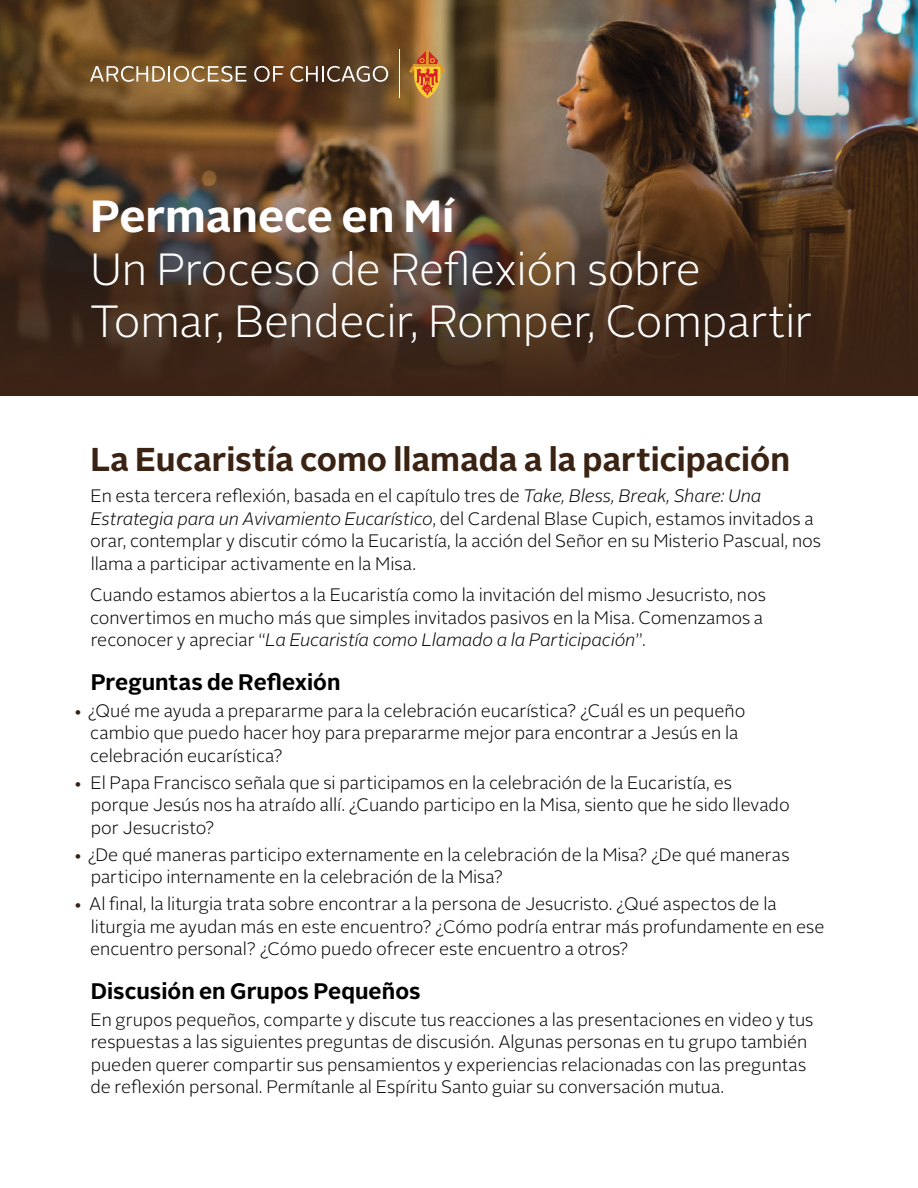
<style>
.page{position:relative;width:918px;height:1188px;background:#fff}
.page>*{position:absolute;margin:0;border:0;box-sizing:border-box;transform-origin:0 0}
.t1{font:300 45px/52.5px "Alright Sans";letter-spacing:-.01em;color:#fff}
.t2{font:700 45px "Alright Sans";letter-spacing:-.005em;color:#fff}
.t3{font:700 33px "Alright Sans";color:#3b2313}
.t4{font:700 22.5px "Alright Sans";color:#000}
.t5{font:300 18px/22.5px "Alright Sans";color:#000}
.s1{font-style:italic}
.s2{color:#3b2313}
</style>
<div class="page">
<img style="left:0;top:0;width:918px;height:396px">
<hr style="left:400px;top:50px;width:1px;height:48px;background:#fff">
<svg style="left:90px;top:66px;width:156px;height:16px;background:#a58a69"></svg>
<svg style="left:254px;top:66px;width:29px;height:16px"></svg>
<svg style="left:290px;top:66px;width:98px;height:16px;background:#836e5c"></svg>
<svg style="left:409px;top:50px;width:36px;height:48px;background:#ca803c"></svg>
<h1 class="t2" style="left:90px;top:185px;width:366px">Permanece en Mí</h1>
<h1 class="t1" style="left:90px;top:244px;width:724px">Un Proceso de Reflexión sobre<br>Tomar, Bendecir, Romper, Compartir</h1>
<h2 class="t3" style="left:90px;top:436px;width:701px">La Eucaristía como llamada a la participación</h2>
<p class="t5" style="left:90px;top:485px;width:732px">En esta tercera reflexión, basada en el capítulo tres de <span class="s1">Take, Bless, Break, Share: Una Estrategia para un Avivamiento Eucarístico</span>, del Cardenal Blase Cupich, estamos invitados a orar, contemplar y discutir cómo la Eucaristía, la acción del Señor en su Misterio Pascual, nos llama a participar activamente en la Misa.</p>
<p class="t5" style="left:90px;top:584px;width:677px">Cuando estamos abiertos a la Eucaristía como la invitación del mismo Jesucristo, nos convertimos en mucho más que simples invitados pasivos en la Misa. Comenzamos a reconocer y apreciar “<span class="s1">La Eucaristía como Llamado a la Participación</span>”.</p>
<p class="t4" style="left:91px;top:666px;width:251px">Preguntas de Reflexión</p>
<p class="t5" style="left:90px;top:699px;width:657px;text-indent:-17px"><span class="s2">•</span> ¿Qué me ayuda a prepararme para la celebración eucarística? ¿Cuál es un pequeño cambio que puedo hacer hoy para prepararme mejor para encontrar a Jesús en la celebración eucarística?</p>
<p class="t5" style="left:91px;top:771px;width:701px;text-indent:-18px"><span class="s2">•</span> El Papa Francisco señala que si participamos en la celebración de la Eucaristía, es porque Jesús nos ha atraído allí. ¿Cuando participo en la Misa, siento que he sido llevado por Jesucristo?</p>
<p class="t5" style="left:91px;top:843px;width:700px;text-indent:-18px"><span class="s2">•</span> ¿De qué maneras participo externamente en la celebración de la Misa? ¿De qué maneras participo internamente en la celebración de la Misa?</p>
<p class="t5" style="left:90px;top:893px;width:736px;text-indent:-17px"><span class="s2">•</span> Al final, la liturgia trata sobre encontrar a la persona de Jesucristo. ¿Qué aspectos de la liturgia me ayudan más en este encuentro? ¿Cómo podría entrar más profundamente en ese encuentro personal? ¿Cómo puedo ofrecer este encuentro a otros?</p>
<p class="t4" style="left:91px;top:975px;width:331px">Discusión en Grupos Pequeños</p>
<p class="t5" style="left:90px;top:1008px;width:724px">En grupos pequeños, comparte y discute tus reacciones a las presentaciones en video y tus respuestas a las siguientes preguntas de discusión. Algunas personas en tu grupo también pueden querer compartir sus pensamientos y experiencias relacionadas con las preguntas de reflexión personal. Permítanle al Espíritu Santo guiar su conversación mutua.</p>
</div>
